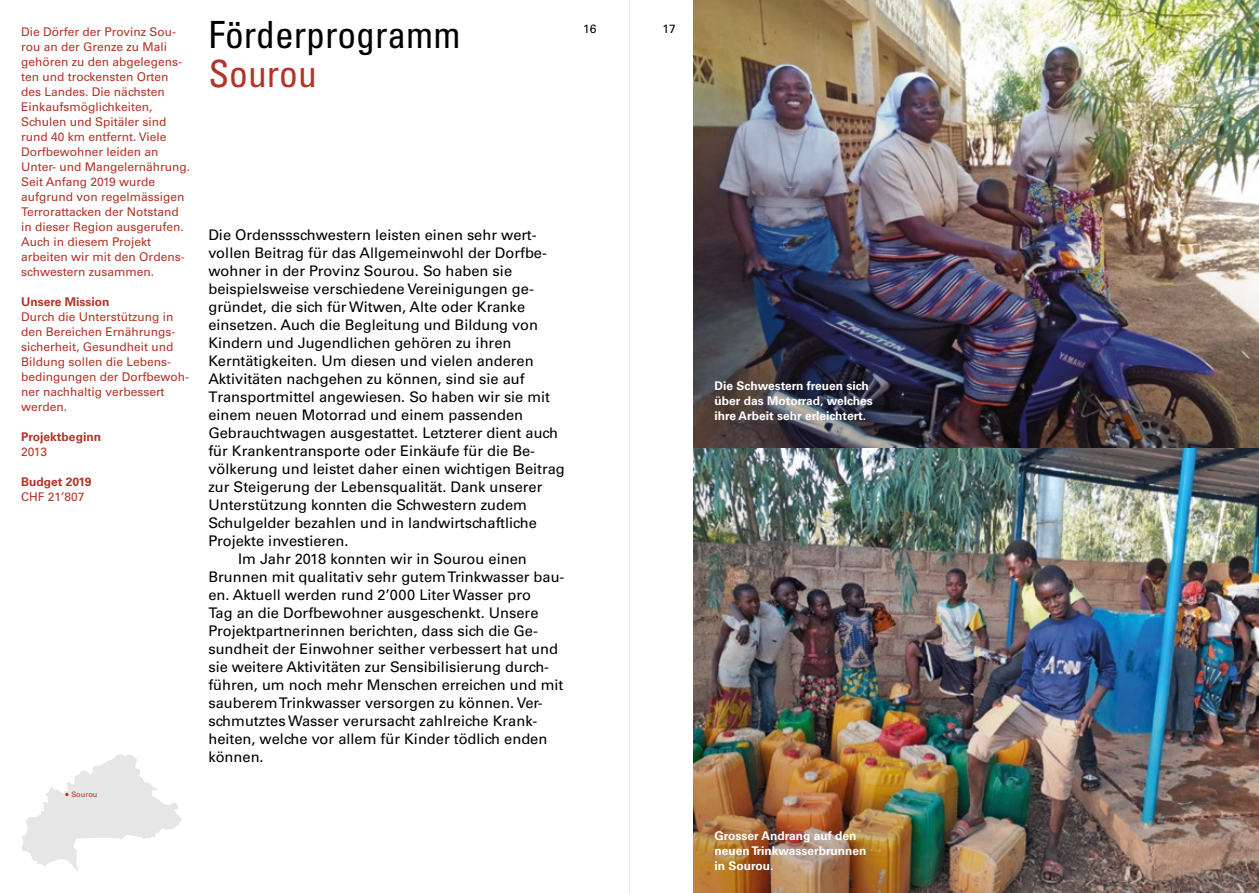
<style>
.page{position:relative;width:1259px;height:893px;background:#fff}
.page>*{position:absolute;margin:0;border:0;box-sizing:border-box;transform-origin:0 0}
.t1{font:condensed 37.5px "Univers LT Std";color:#000}
.t2{font:condensed 37.5px "Univers LT Std";color:#b23427}
.t3{font:14.7px "Univers";color:#000}
.t4{font:12px/15px "Univers";color:#b23427}
.t5{font:700 12px/15px "Univers";color:#fff}
.t6{font:700 12px "Univers";color:#b23427}
.t7{font:12px "Univers";color:#000}
.t8{font:7.5px "Univers";color:#b23427}
</style>
<div class="page">
<img style="left:693px;top:447px;width:566px;height:446px">
<img style="left:693px;top:0;width:566px;height:447px">
<svg style="left:21px;top:754px;width:161px;height:117px"></svg>
<hr style="left:629px;top:0;width:1px;height:893px;background:#000">
<p class="t4" style="left:21px;top:25px;width:170px">Die Dörfer der Provinz Sou&shy;rou an der Grenze zu Mali gehören zu den abgelegens&shy;ten und trockensten Orten des Landes. Die nächsten<br>Einkaufsmöglichkeiten,<br>Schulen und Spitäler sind rund 40 km entfernt. Viele<br>Dorfbewohner leiden an<br>Unter- und Mangelernährung.<br>Seit Anfang 2019 wurde aufgrund von regelmässigen<br>Terrorattacken der Notstand in dieser Region ausgerufen.<br>Auch in diesem Projekt arbeiten wir mit den Ordens&shy;schwestern zusammen.</p>
<p class="t6" style="left:21px;top:295px;width:90px">Unsere Mission</p>
<p class="t4" style="left:21px;top:310px;width:170px">Durch die Unterstützung in den Bereichen Ernährungs&shy;sicherheit, Gesundheit und<br>Bildung sollen die Lebens&shy;bedingungen der Dorfbewoh&shy;ner nachhaltig verbessert werden.</p>
<p class="t6" style="left:21px;top:430px;width:81px">Projektbeginn</p>
<p class="t4" style="left:21px;top:445px;width:27px">2013</p>
<p class="t6" style="left:21px;top:475px;width:72px">Budget 2019</p>
<p class="t4" style="left:21px;top:490px;width:65px">CHF 21’807</p>
<p class="t8" style="left:71px;top:790px;width:28px">Sourou</p>
<h1 class="t1" style="left:208px;top:11px;width:253px">Förderprogramm</h1>
<h1 class="t2" style="left:208px;top:50px;width:110px">Sourou</h1>
<p class="t3" style="left:208px;top:226px;width:330px">Die Ordenssschwestern leisten einen sehr wert-</p>
<p class="t3" style="left:208px;top:244px;width:340px">vollen Beitrag für das Allgemeinwohl der Dorfbe-</p>
<p class="t3" style="left:208px;top:262px;width:305px">wohner in der Provinz Sourou. So haben sie</p>
<p class="t3" style="left:208px;top:280px;width:327px">beispielsweise verschiedene Vereinigungen ge-</p>
<p class="t3" style="left:208px;top:298px;width:318px">gründet, die sich für Witwen, Alte oder Kranke</p>
<p class="t3" style="left:208px;top:316px;width:331px">einsetzen. Auch die Begleitung und Bildung von</p>
<p class="t3" style="left:208px;top:334px;width:304px">Kindern und Jugendlichen gehören zu ihren</p>
<p class="t3" style="left:208px;top:352px;width:327px">Kerntätigkeiten. Um diesen und vielen anderen</p>
<p class="t3" style="left:208px;top:370px;width:318px">Aktivitäten nachgehen zu können, sind sie auf</p>
<p class="t3" style="left:208px;top:388px;width:343px">Transportmittel angewiesen. So haben wir sie mit</p>
<p class="t3" style="left:208px;top:406px;width:316px">einem neuen Motorrad und einem passenden</p>
<p class="t3" style="left:208px;top:424px;width:351px">Gebrauchtwagen ausgestattet. Letzterer dient auch</p>
<p class="t3" style="left:208px;top:442px;width:328px">für Krankentransporte oder Einkäufe für die Be-</p>
<p class="t3" style="left:208px;top:460px;width:358px">völkerung und leistet daher einen wichtigen Beitrag</p>
<p class="t3" style="left:208px;top:478px;width:335px">zur Steigerung der Lebensqualität. Dank unserer</p>
<p class="t3" style="left:208px;top:496px;width:320px">Unterstützung konnten die Schwestern zudem</p>
<p class="t3" style="left:208px;top:514px;width:330px">Schulgelder bezahlen und in landwirtschaftliche</p>
<p class="t3" style="left:208px;top:532px;width:142px">Projekte investieren.</p>
<p class="t3" style="left:238px;top:550px;width:290px">Im Jahr 2018 konnten wir in Sourou einen</p>
<p class="t3" style="left:208px;top:568px;width:357px">Brunnen mit qualitativ sehr gutem Trinkwasser bau-</p>
<p class="t3" style="left:208px;top:586px;width:324px">en. Aktuell werden rund 2’000 Liter Wasser pro</p>
<p class="t3" style="left:208px;top:604px;width:331px">Tag an die Dorfbewohner ausgeschenkt. Unsere</p>
<p class="t3" style="left:208px;top:622px;width:331px">Projektpartnerinnen berichten, dass sich die Ge-</p>
<p class="t3" style="left:208px;top:640px;width:351px">sundheit der Einwohner seither verbessert hat und</p>
<p class="t3" style="left:208px;top:658px;width:342px">sie weitere Aktivitäten zur Sensibilisierung durch-</p>
<p class="t3" style="left:208px;top:676px;width:356px">führen, um noch mehr Menschen erreichen und mit</p>
<p class="t3" style="left:208px;top:694px;width:336px">sauberem Trinkwasser versorgen zu können. Ver-</p>
<p class="t3" style="left:208px;top:712px;width:331px">schmutztes Wasser verursacht zahlreiche Krank-</p>
<p class="t3" style="left:208px;top:730px;width:340px">heiten, welche vor allem für Kinder tödlich enden</p>
<p class="t3" style="left:208px;top:748px;width:57px">können.</p>
<p class="t7" style="left:583px;top:22px;width:15px">16</p>
<p class="t7" style="left:662px;top:22px;width:15px">17</p>
<p class="t5" style="left:714px;top:379px;width:160px">Die Schwestern freuen sich über das Motorrad, welches ihre Arbeit sehr erleichtert.</p>
<p class="t5" style="left:714px;top:829px;width:153px">Grosser Andrang auf den neuen Trinkwasserbrunnen in Sourou.</p>
</div>
